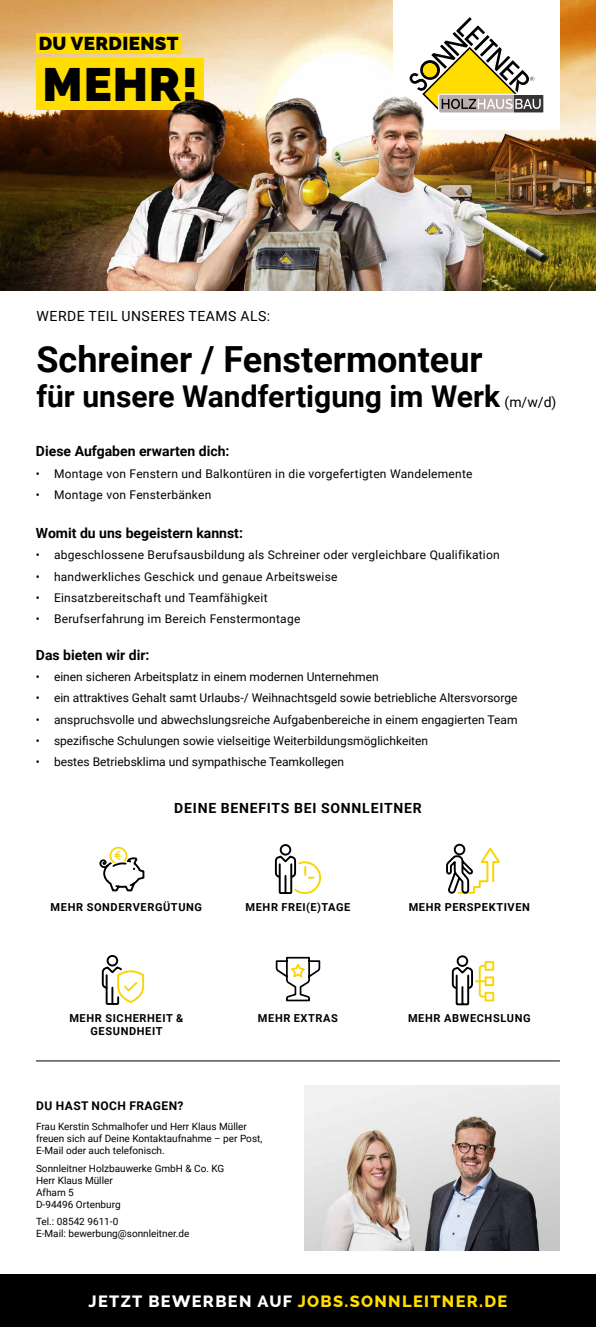
<style>
.page{position:relative;width:596px;height:1327px;background:#fff}
.page>*{position:absolute;margin:0;border:0;box-sizing:border-box;transform-origin:0 0}
.t1{font:800 47px "Raleway";color:#000}
.t2{font:700 36px "Roboto";color:#000}
.t3{font:700 30px "Roboto";color:#000}
.t4{font:800 18.8px "Raleway";letter-spacing:.02em;color:#000}
.t5{font:800 16.4px "Raleway";letter-spacing:.08em;color:#fd0}
.t6{font:700 14px "Roboto";color:#010202}
.t7{font:700 14px "Roboto";letter-spacing:.055em;color:#000}
.t8{font:14px "Roboto";letter-spacing:.035em;color:#000}
.t9{font:12px "Roboto";color:#010202}
.t10{font:12px "Roboto";letter-spacing:.02em;color:#010202}
.t11{font:700 12px "Roboto";letter-spacing:.035em;color:#000}
.t12{font:700 11px/13.2px "Roboto";letter-spacing:.055em;color:#000;text-align:center}
.t13{font:10px/12px "Roboto";color:#000}
.s1{font-weight:400;font-size:14px}
.s2{color:#fff}
</style>
<div class="page">
<img style="left:0;top:0;width:595px;height:291px">
<div style="left:36px;top:33px;width:146px;height:21px;background:#fd0"></div>
<div style="left:36px;top:58px;width:167px;height:52px;background:#fd0"></div>
<div style="left:393px;top:0;width:166px;height:129px;background:#fff"></div>
<svg style="left:431px;top:17px;width:129px;height:41px"></svg>
<img style="left:293px;top:58px;width:279px;height:233px">
<img style="left:64px;top:65px;width:237px;height:226px">
<img style="left:177px;top:94px;width:217px;height:197px">
<div style="left:0;top:1274px;width:595px;height:53px;background:#000"></div>
<img style="left:304px;top:1086px;width:255px;height:164px">
<svg style="left:446px;top:843px;width:54px;height:51px"></svg>
<svg style="left:274px;top:844px;width:48px;height:50px"></svg>
<div style="left:107px;top:955px;width:11px;height:11px;border:2px solid #000;border-radius:50%"></div>
<svg style="left:101px;top:965px;width:44px;height:40px"></svg>
<svg style="left:275px;top:956px;width:46px;height:46px"></svg>
<svg style="left:451px;top:955px;width:44px;height:51px"></svg>
<div style="left:108px;top:845px;width:20px;height:21px;border:4px solid #fff;border-radius:50%"></div>
<div style="left:109px;top:847px;width:18px;height:17px;border:2px solid #f9d500;border-radius:50%"></div>
<svg style="left:99px;top:850px;width:46px;height:42px"></svg>
<hr style="left:36px;top:1060px;width:523px;height:1px;background:#000">
<h3 class="t4" style="left:39px;top:33px;width:141px">DU VERDIENST</h3>
<h1 class="t1" style="left:43px;top:57px;width:156px">MEHR!</h1>
<p class="t8" style="left:37px;top:306px;width:235px">WERDE TEIL UNSERES TEAMS ALS:</p>
<h2 class="t2" style="left:36px;top:333px;width:447px">Schreiner / Fenstermonteur</h2>
<h3 class="t3" style="left:36px;top:375px;width:521px">für unsere Wandfertigung im Werk <span class="s1">(m/w/d)</span></h3>
<p class="t6" style="left:36px;top:441px;width:195px">Diese Aufgaben erwarten dich:</p>
<p class="t10" style="left:36px;top:465px;width:438px">• Montage von Fenstern und Balkontüren in die vorgefertigten Wandelemente</p>
<p class="t10" style="left:36px;top:486px;width:177px">• Montage von Fensterbänken</p>
<p class="t6" style="left:36px;top:523px;width:208px">Womit du uns begeistern kannst:</p>
<p class="t10" style="left:36px;top:547px;width:465px">• abgeschlossene Berufsausbildung als Schreiner oder vergleichbare Qualifikation</p>
<p class="t10" style="left:36px;top:568px;width:303px">• handwerkliches Geschick und genaue Arbeitsweise</p>
<p class="t10" style="left:36px;top:589px;width:233px">• Einsatzbereitschaft und Teamfähigkeit</p>
<p class="t10" style="left:36px;top:610px;width:266px">• Berufserfahrung im Bereich Fenstermontage</p>
<p class="t6" style="left:36px;top:645px;width:115px">Das bieten wir dir:</p>
<p class="t9" style="left:36px;top:668px;width:344px">• einen sicheren Arbeitsplatz in einem modernen Unternehmen</p>
<p class="t9" style="left:36px;top:689px;width:482px">• ein attraktives Gehalt samt Urlaubs-/ Weihnachtsgeld sowie betriebliche Altersvorsorge</p>
<p class="t9" style="left:36px;top:711px;width:483px">• anspruchsvolle und abwechslungsreiche Aufgabenbereiche in einem engagierten Team</p>
<p class="t9" style="left:36px;top:732px;width:393px">• spezifische Schulungen sowie vielseitige Weiterbildungsmöglichkeiten</p>
<p class="t9" style="left:36px;top:753px;width:309px">• bestes Betriebsklima und sympathische Teamkollegen</p>
<p class="t7" style="left:174px;top:798px;width:249px">DEINE BENEFITS BEI SONNLEITNER</p>
<p class="t12" style="left:51px;top:900px;width:153px">MEHR SONDERVERGÜTUNG</p>
<p class="t12" style="left:245px;top:900px;width:106px">MEHR FREI(E)TAGE</p>
<p class="t12" style="left:408px;top:900px;width:123px">MEHR PERSPEKTIVEN</p>
<p class="t12" style="left:69px;top:1011px;width:115px">MEHR SICHERHEIT &amp;<br>GESUNDHEIT</p>
<p class="t12" style="left:258px;top:1011px;width:82px">MEHR EXTRAS</p>
<p class="t12" style="left:408px;top:1011px;width:124px">MEHR ABWECHSLUNG</p>
<p class="t11" style="left:36px;top:1097px;width:148px">DU HAST NOCH FRAGEN?</p>
<p class="t13" style="left:36px;top:1120px;width:228px">Frau Kerstin Schmalhofer und Herr Klaus Müller freuen sich auf Deine Kontaktaufnahme – per Post,<br>E-Mail oder auch telefonisch.</p>
<p class="t13" style="left:36px;top:1161px;width:190px">Sonnleitner Holzbauwerke GmbH &amp; Co. KG<br>Herr Klaus Müller<br>Afham 5<br>D-94496 Ortenburg</p>
<p class="t13" style="left:36px;top:1215px;width:155px">Tel.: 08542 9611-0<br>E-Mail: bewerbung@sonnleitner.de</p>
<h3 class="t5" style="left:88px;top:1291px;width:420px"><span class="s2">JETZT BEWERBEN AUF</span> JOBS.SONNLEITNER.DE</h3>
</div>
